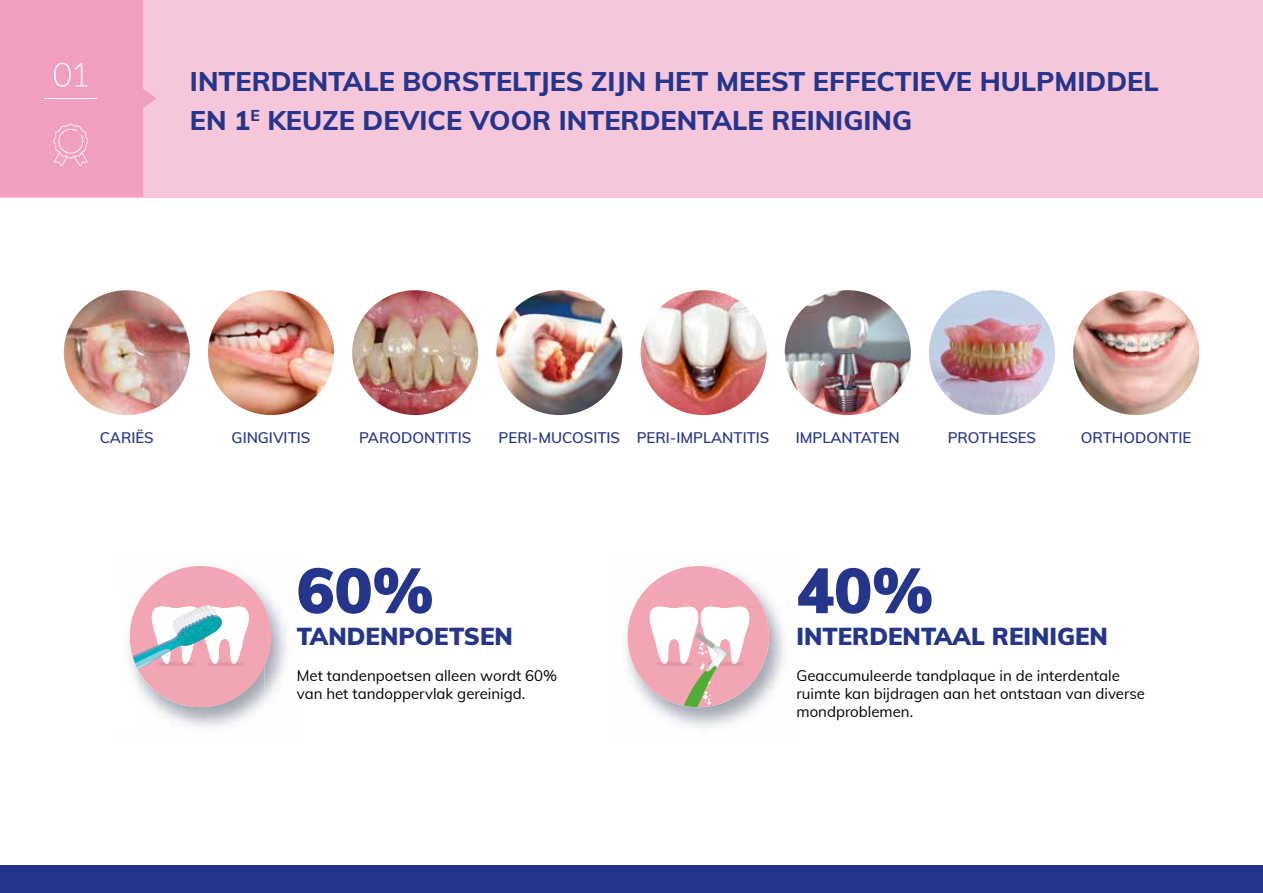
<style>
.page{position:relative;width:1263px;height:893px;background:#fff}
.page>*{position:absolute;margin:0;border:0;box-sizing:border-box;transform-origin:0 0}
.t1{font:900 63px "Muli";color:#26358c}
.t2{font:800 27px/39px "Muli";color:#26358c}
.t3{font:900 24px "Muli";color:#26358c}
.t4{font:15px/18px "Muli";color:#000}
.t5{font:600 15px "Muli";color:#26358c}
</style>
<div class="page">
<div style="left:0;top:865px;width:1263px;height:28px;background:#26358c"></div>
<div style="left:0;top:0;width:1263px;height:197px;background:#f6c6db"></div>
<svg style="left:0;top:0;width:156px;height:197px;background:#f1a2c3"></svg>
<hr style="left:44px;top:98px;width:53px;height:1px;background:#fff">
<img style="left:64px;top:290px;width:126px;height:125px">
<img style="left:208px;top:290px;width:126px;height:125px">
<img style="left:352px;top:290px;width:126px;height:125px">
<img style="left:496px;top:290px;width:126px;height:125px">
<img style="left:640px;top:290px;width:127px;height:125px">
<img style="left:785px;top:290px;width:126px;height:125px">
<img style="left:929px;top:290px;width:126px;height:125px">
<img style="left:1073px;top:290px;width:126px;height:125px">
<img style="left:146px;top:566px;width:121px;height:26px">
<div style="left:130px;top:566px;width:141px;height:141px;background:#f2a5b4;border-radius:50%"></div>
<img style="left:265px;top:593px;width:22px;height:108px">
<img style="left:265px;top:607px;width:6px;height:58px">
<img style="left:128px;top:632px;width:2px;height:29px">
<img style="left:137px;top:592px;width:128px;height:115px">
<svg style="left:130px;top:602px;width:120px;height:105px"></svg>
<img style="left:173px;top:605px;width:41px;height:31px">
<img style="left:626px;top:566px;width:160px;height:162px">
<div style="left:628px;top:566px;width:141px;height:141px;background:#f2a5b4;border-radius:50%"></div>
<img style="left:763px;top:608px;width:6px;height:57px">
<img style="left:628px;top:601px;width:9px;height:71px">
<img style="left:638px;top:592px;width:10px;height:115px">
<svg style="left:648px;top:606px;width:102px;height:101px"></svg>
<h2 class="t2" style="left:190px;top:60px;width:970px">INTERDENTALE BORSTELTJES ZIJN HET MEEST EFFECTIEVE HULPMIDDEL<br>EN 1<sup>E</sup> KEUZE DEVICE VOOR INTERDENTALE REINIGING</h2>
<p class="t5" style="left:100px;top:426px;width:55px">CARIËS</p>
<p class="t5" style="left:232px;top:426px;width:80px">GINGIVITIS</p>
<p class="t5" style="left:359px;top:426px;width:114px">PARODONTITIS</p>
<p class="t5" style="left:499px;top:426px;width:272px">PERI-MUCOSITIS PERI-IMPLANTITIS</p>
<p class="t5" style="left:796px;top:426px;width:106px">IMPLANTATEN</p>
<p class="t5" style="left:948px;top:426px;width:90px">PROTHESES</p>
<p class="t5" style="left:1081px;top:426px;width:112px">ORTHODONTIE</p>
<h1 class="t1" style="left:297px;top:544px;width:138px">60%</h1>
<h3 class="t3" style="left:297px;top:618px;width:218px">TANDENPOETSEN</h3>
<p class="t4" style="left:297px;top:666px;width:262px">Met tandenpoetsen alleen wordt 60% van het tandoppervlak gereinigd.</p>
<h1 class="t1" style="left:796px;top:544px;width:138px">40%</h1>
<h3 class="t3" style="left:796px;top:618px;width:313px">INTERDENTAAL REINIGEN</h3>
<p class="t4" style="left:796px;top:666px;width:350px">Geaccumuleerde tandplaque in de interdentale ruimte kan bijdragen aan het ontstaan van diverse mondproblemen.</p>
</div>
